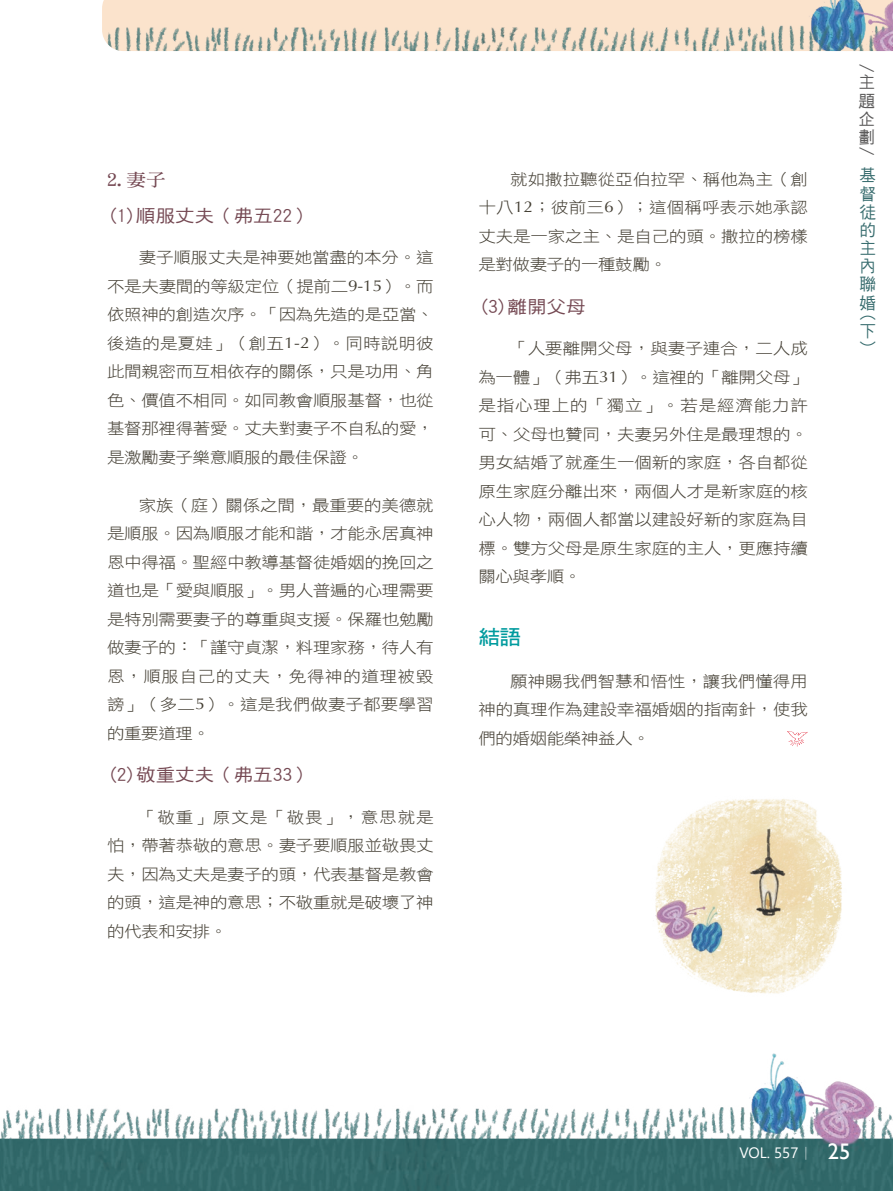
<style>
.page{position:relative;width:893px;height:1191px;background:#fff}
.page>*{position:absolute;margin:0;border:0;box-sizing:border-box;transform-origin:0 0}
.t1{font:22.5px "Gill Sans";color:#fff}
.大標{font:20.25px "DF Hei W7 WIN BF";color:#009b9e;scale:1.08 1}
.小標{font:17.55px "DF Hei W5 WIN BF";color:#754953;scale:1.11 1}
.中標{font:17.55px "DF Ming W7 WIN BF";color:#754953;scale:1.11 1}
.作者_大{font:16.5px/18.1px "DF Hei W5 WIN BF";color:#366b6d;text-align:justify}
.作者_大-2{font:16.5px/18.1px "DF Hei W5 WIN BF";color:#595858;text-align:justify}
.t2{font:15.75px/28.5px "DF Hei W3 WIN BF";letter-spacing:-.015em;color:#443f34;text-align:justify;scale:1.11 1}
.t3{font:15px "Segoe UI";color:#fff}
.s1{font-family:"Optima"}
.s2{font-family:"Adobe Ming Std";font-weight:300}
</style>
<div class="page">
<img style="left:0;top:1053px;width:893px;height:138px">
<svg style="left:787px;top:731px;width:21px;height:15px"></svg>
<img style="left:655px;top:799px;width:187px;height:195px">
<img style="left:102px;top:0;width:791px;height:51px">
<p class="中標" style="left:107px;top:171px;width:54px">2.妻子</p>
<p class="小標" style="left:107px;top:207px;width:186px">(1)順服丈夫（弗五22）</p>
<p class="t2" style="left:107px;top:243px;width:296px;text-indent:32px">妻子順服丈夫是神要她當盡的本分。這不是夫妻間的等級定位（提前二<span class="s1">9-15</span>）。而依照神的創造次序。「因為先造的是亞當、後造的是夏娃」（創五<span class="s1">1-2</span>）。同時說明彼此間親密而互相依存的關係，只是功用、角色、價值不相同。如同教會順服基督，也從基督那裡得著愛。丈夫對妻子不自私的愛，是激勵妻子樂意順服的最佳保證。</p>
<p class="t2" style="left:107px;top:490px;width:296px;text-indent:32px">家族（庭）關係之間，最重要的美德就是順服。因為順服才能和諧，才能永居真神恩中得福。聖經中教導基督徒婚姻的挽回之道也是「愛與順服」。男人普遍的心理需要是特別需要妻子的尊重與支援。保羅也勉勵做妻子的：「謹守貞潔，料理家務，待人有恩，順服自己的丈夫，免得神的道理被毀謗」（多二<span class="s1">5</span>）。這是我們做妻子都要學習的重要道理。</p>
<p class="小標" style="left:107px;top:766px;width:186px">(2)敬重丈夫（弗五33）</p>
<p class="t2" style="left:107px;top:802px;width:296px;text-indent:32px">「敬重」原文是「敬畏」，意思就是怕，帶著恭敬的意思。妻子要順服並敬畏丈夫，因為丈夫是妻子的頭，代表基督是教會的頭，這是神的意思；不敬重就是破壞了神的代表和安排。</p>
<p class="t2" style="left:478px;top:165px;width:298px;text-indent:32px">就如撒拉聽從亞伯拉罕、稱他為主（創十八<span class="s1">12</span>；彼前三<span class="s1">6</span>）；這個稱呼表示她承認丈夫是一家之主、是自己的頭。撒拉的榜樣是對做妻子的一種鼓勵。</p>
<p class="小標" style="left:478px;top:298px;width:98px">(3)離開父母</p>
<p class="t2" style="left:478px;top:334px;width:298px;text-indent:32px">「人要離開父母，與妻子連合，二人成為一體」（弗五<span class="s1">31</span>）。這裡的「離開父母」是指心理上的「獨立」。若是經濟能力許可、父母也贊同，夫妻另外住是最理想的。男女結婚了就產生一個新的家庭，各自都從原生家庭分離出來，兩個人才是新家庭的核心人物，兩個人都當以建設好新的家庭為目標。雙方父母是原生家庭的主人，更應持續關心與孝順。</p>
<p class="大標" style="left:478px;top:627px;width:41px">結語</p>
<p class="t2" style="left:478px;top:666px;width:298px;text-indent:32px">願神賜我們智慧和悟性，讓我們懂得用神的真理作為建設幸福婚姻的指南針，使我們的婚姻能榮神益人。</p>
<p class="作者_大-2" style="left:876px;top:64px;width:10px;rotate:90deg">/</p>
<p class="作者_大-2" style="left:858px;top:73px;width:17px">主題企劃</p>
<p class="作者_大-2" style="left:876px;top:147px;width:10px;rotate:90deg">/</p>
<p class="作者_大" style="left:859px;top:166px;width:18px">基督徒的主內聯婚</p>
<p class="作者_大" style="left:877px;top:312px;width:10px;rotate:90deg">(</p>
<p class="作者_大" style="left:859px;top:321px;width:17px">下</p>
<p class="作者_大" style="left:877px;top:340px;width:10px;rotate:90deg">)</p>
<p class="t3" style="left:739px;top:1138px;width:75px">VOL. 557<span class="s2">｜</span></p>
<p class="t1" style="left:828px;top:1138px;width:24px">25</p>
</div>
